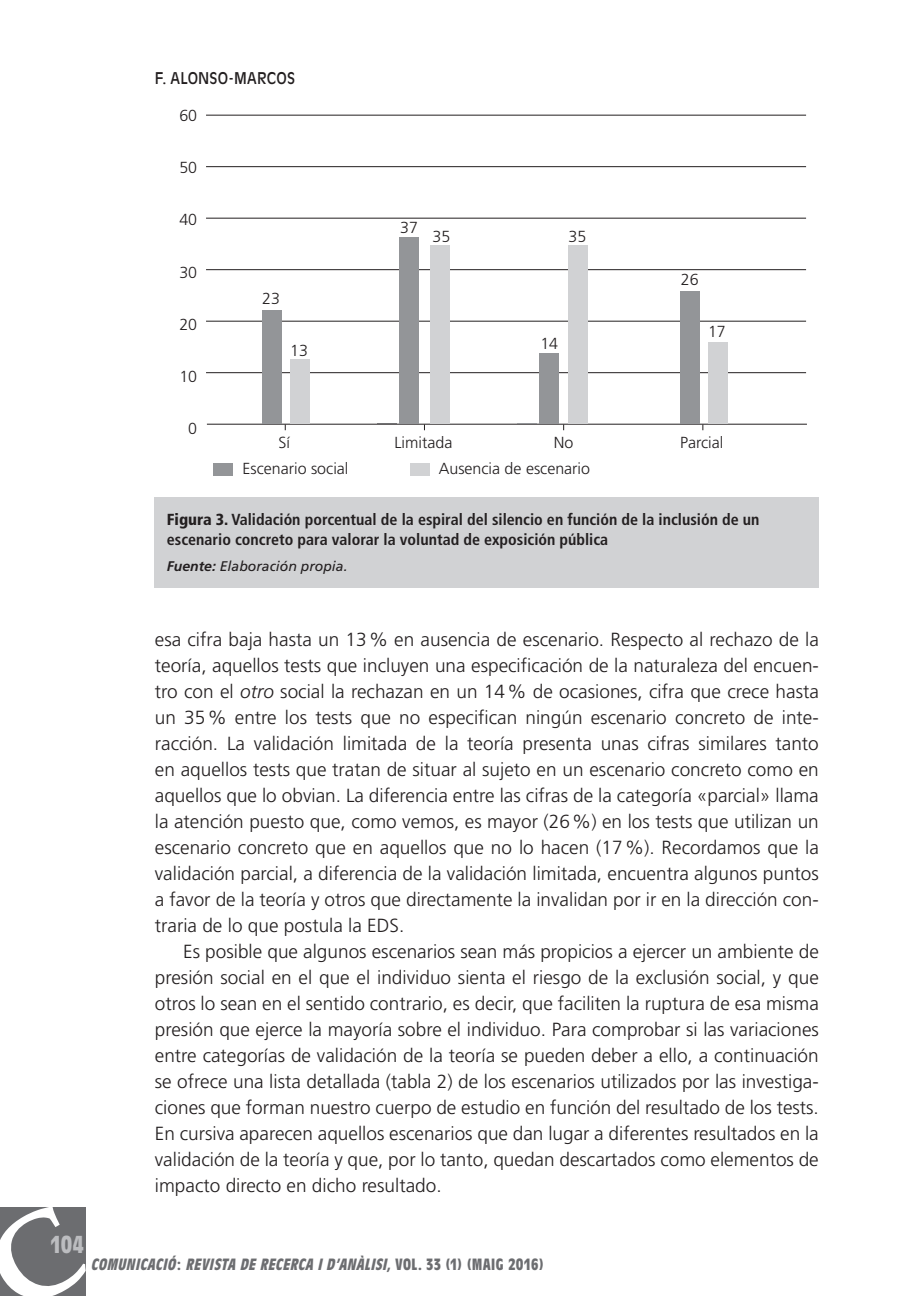
<style>
.page{position:relative;width:900px;height:1296px;background:#fff}
.page>*{position:absolute;margin:0;border:0;box-sizing:border-box;transform-origin:0 0}
.t1{font:700 condensed 24px "Antique Olive";color:#bcbdc0}
._0_Text_1{font:300 19px/26px "Frutiger";color:#231f20;text-align:justify}
._0_Figura_Gràfics1{font:700 condensed 16px/20px "Frutiger";color:#231f20}
.t2{font:300 16px/26px "Frutiger";color:#231f20}
.t3{font:italic 700 condensed 16px "Antique Olive";color:#6c6d70}
.t4{font:16px "Antique Olive";letter-spacing:.01em;color:#231f20;scale:.9 1}
._0_NOTAS_grafics2{font:italic 14px "Frutiger";color:#231f20}
.s1{font-weight:900}
.s2{font-weight:700}
.s3{font-style:italic}
.s4{font-style:normal}
</style>
<div class="page">
<div style="left:155px;top:497px;width:663px;height:91px;background:#d1d2d4"></div>
<hr style="left:206px;top:372px;width:599px;height:1px;background:#231f20">
<hr style="left:206px;top:321px;width:599px;height:1px;background:#231f20">
<hr style="left:206px;top:218px;width:599px;height:1px;background:#231f20">
<hr style="left:206px;top:115px;width:599px;height:1px;background:#231f20">
<hr style="left:206px;top:269px;width:599px;height:1px;background:#231f20">
<hr style="left:206px;top:166px;width:599px;height:1px;background:#231f20">
<svg style="left:377px;top:423px;width:20px;height:1px"></svg>
<div style="left:213px;top:463px;width:20px;height:13px;background:#939598"></div>
<div style="left:409px;top:463px;width:20px;height:13px;background:#d1d2d4"></div>
<hr style="left:207px;top:424px;width:599px;height:1px;background:#231f20">
<div style="left:262px;top:310px;width:20px;height:114px;background:#939598"></div>
<div style="left:399px;top:237px;width:20px;height:187px;background:#939598"></div>
<div style="left:430px;top:245px;width:20px;height:179px;background:#d1d2d4"></div>
<svg style="left:517px;top:423px;width:20px;height:1px"></svg>
<div style="left:539px;top:353px;width:20px;height:71px;background:#939598"></div>
<div style="left:567px;top:245px;width:20px;height:179px;background:#d1d2d4"></div>
<div style="left:290px;top:359px;width:20px;height:65px;background:#d1d2d4"></div>
<div style="left:679px;top:291px;width:20px;height:133px;background:#939598"></div>
<div style="left:707px;top:343px;width:20px;height:81px;background:#d1d2d4"></div>
<div style="left:0;top:1207px;width:86px;height:89px;background:#6c6d70"></div>
<p class="t4" style="left:155px;top:68px;width:157px">F. ALONSO-MARCOS</p>
<p class="t2" style="left:179px;top:103px;width:19px">60</p>
<p class="t2" style="left:179px;top:155px;width:19px">50</p>
<p class="t2" style="left:179px;top:207px;width:19px">40</p>
<p class="t2" style="left:179px;top:259px;width:19px">30</p>
<p class="t2" style="left:179px;top:311px;width:19px">20</p>
<p class="t2" style="left:179px;top:363px;width:19px">10</p>
<p class="t2" style="left:188px;top:416px;width:10px">0</p>
<p class="t2" style="left:262px;top:285px;width:19px">23</p>
<p class="t2" style="left:290px;top:337px;width:19px">13</p>
<p class="t2" style="left:278px;top:429px;width:13px">Sí</p>
<p class="t2" style="left:242px;top:455px;width:107px">Escenario social</p>
<p class="t2" style="left:400px;top:214px;width:19px">37</p>
<p class="t2" style="left:432px;top:223px;width:19px">35</p>
<p class="t2" style="left:568px;top:223px;width:19px">35</p>
<p class="t2" style="left:540px;top:330px;width:19px">14</p>
<p class="t2" style="left:438px;top:429px;width:153px;text-indent:-44px">Limitada<br>Ausencia de escenario</p>
<p class="t2" style="left:553px;top:429px;width:21px">No</p>
<p class="t2" style="left:680px;top:267px;width:19px">26</p>
<p class="t2" style="left:707px;top:319px;width:19px">17</p>
<p class="t2" style="left:679px;top:429px;width:45px">Parcial</p>
<p class="_0_Figura_Gràfics1" style="left:167px;top:510px;width:594px"><span class="s1">Figura 3.</span> Validación porcentual de la espiral del silencio en función de la inclusión de un escenario concreto para valorar la voluntad de exposición pública</p>
<p class="_0_NOTAS_grafics2" style="left:167px;top:558px;width:182px"><span class="s2">Fuente:</span> Elaboración propia.</p>
<p class="t1" style="left:51px;top:1231px;width:35px">104</p>
<p class="_0_Text_1" style="left:155px;top:626px;width:665px">esa cifra baja hasta un 13% en ausencia de escenario. Respecto al rechazo de la teoría, aquellos tests que incluyen una especificación de la naturaleza del encuen&shy;tro con el <span class="s3">otro</span> social la rechazan en un 14% de ocasiones, cifra que crece hasta un 35% entre los tests que no especifican ningún escenario concreto de inte&shy;racción. La validación limitada de la teoría presenta unas cifras similares tanto en aquellos tests que tratan de situar al sujeto en un escenario concreto como en aquellos que lo obvian. La diferencia entre las cifras de la categoría «parcial» llama la atención puesto que, como vemos, es mayor (26%) en los tests que utilizan un escenario concreto que en aquellos que no lo hacen (17%). Recordamos que la validación parcial, a diferencia de la validación limitada, encuentra algunos puntos a favor de la teoría y otros que directamente la invalidan por ir en la dirección con&shy;traria de lo que postula la EDS.</p>
<p class="_0_Text_1" style="left:155px;top:938px;width:665px;text-indent:28px">Es posible que algunos escenarios sean más propicios a ejercer un ambiente de presión social en el que el individuo sienta el riesgo de la exclusión social, y que otros lo sean en el sentido contrario, es decir, que faciliten la ruptura de esa misma presión que ejerce la mayoría sobre el individuo. Para comprobar si las variaciones entre categorías de validación de la teoría se pueden deber a ello, a continuación se ofrece una lista detallada (tabla 2) de los escenarios utilizados por las investiga&shy;ciones que forman nuestro cuerpo de estudio en función del resultado de los tests.<br>En cursiva aparecen aquellos escenarios que dan lugar a diferentes resultados en la validación de la teoría y que, por lo tanto, quedan descartados como elementos de impacto directo en dicho resultado.</p>
<p class="t3" style="left:91px;top:1256px;width:454px">COMUNICACIÓ<span class="s4">:</span> REVISTA DE RECERCA I D’ANÀLISI, <span class="s4">V O L . 3 3 ( 1 ) ( M A I G 2 0 1 6 )</span></p>
</div>
